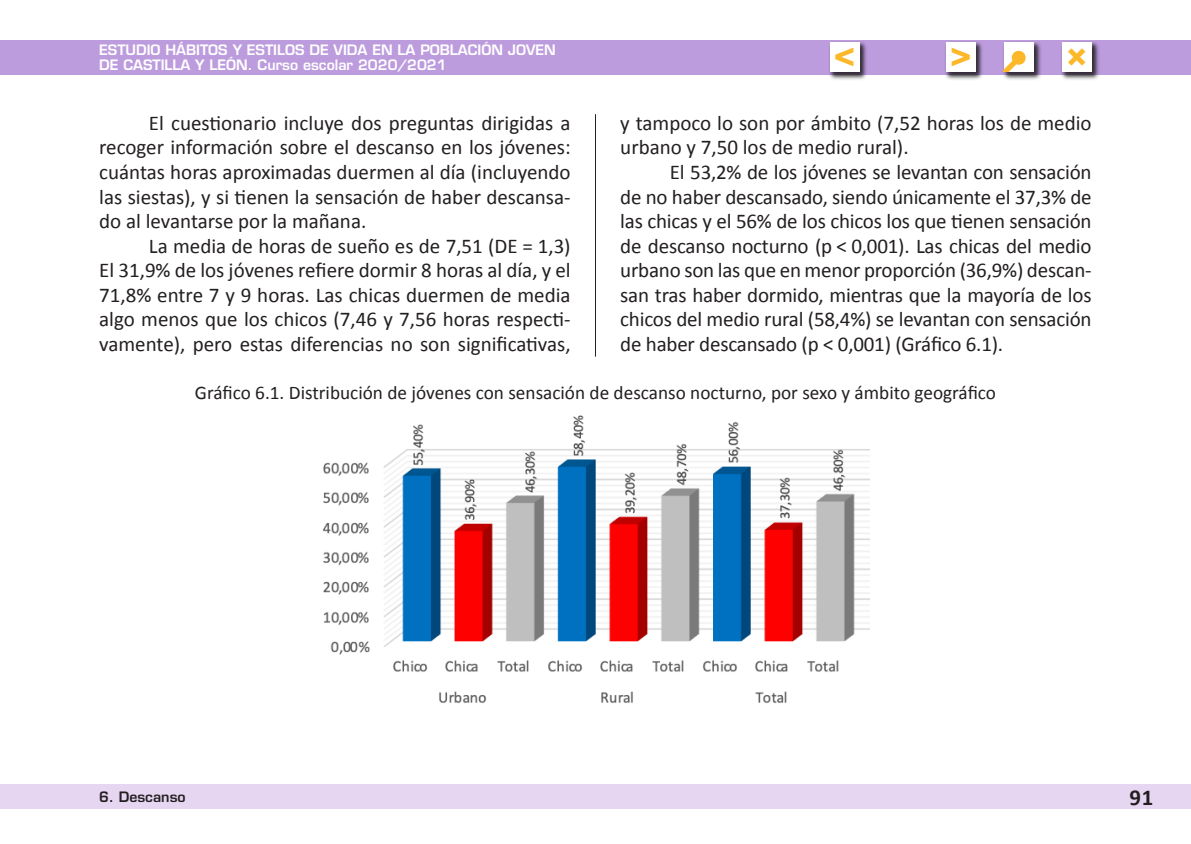
<style>
.page{position:relative;width:1191px;height:844px;background:#fff}
.page>*{position:absolute;margin:0;border:0;box-sizing:border-box;transform-origin:0 0}
.t1{font:35.7px "Eurostile LT Std Bold Ex 2";color:#fcb828}
.t2{font:700 22.75px "Calibri";color:#231f20}
.Texto{font:21px/24.5px "Calibri";color:#231f20;text-align:justify}
.TextoN{font:21px/24.5px "Calibri";letter-spacing:-.01em;color:#231f20;text-align:justify}
.TituloGrafico{font:19.25px "Calibri";color:#231f20}
.t3{font:600 14px/15.4px "Eurostile LT Std";color:#fff}
.t4{font:600 14px "Eurostile LT Std";color:#231f20}
.s1{font-size:30.97px;color:#13bab3}
</style>
<div class="page">
<div style="left:0;top:784px;width:1191px;height:25px;background:#e7d6f2"></div>
<div style="left:0;top:40px;width:1191px;height:34px;background:#bd9cde"></div>
<div style="left:827px;top:40px;width:41px;height:41px;background:#231f20;opacity:.75"></div>
<div style="left:829px;top:42px;width:30px;height:30px;background:#fff"></div>
<div style="left:944px;top:40px;width:40px;height:41px;background:#231f20;opacity:.75"></div>
<div style="left:945px;top:42px;width:30px;height:30px;background:#fff"></div>
<div style="left:1060px;top:40px;width:40px;height:41px;background:#231f20;opacity:.75"></div>
<div style="left:1062px;top:42px;width:29px;height:30px;background:#fff"></div>
<div style="left:1002px;top:40px;width:40px;height:41px;background:#231f20;opacity:.75"></div>
<div style="left:1004px;top:42px;width:29px;height:30px;background:#fff"></div>
<hr style="left:595px;top:114px;width:1px;height:242px;background:#231f20">
<img style="left:322px;top:415px;width:548px;height:288px">
<svg style="left:1002px;top:48px;width:26px;height:27px"></svg>
<p class="t3" style="left:99px;top:42px;width:458px">ESTUDIO HÁBITOS Y ESTILOS DE VIDA EN LA POBLACIÓN JOVEN<br>DE CASTILLA Y LEÓN. Curso escolar 2020/2021</p>
<h1 class="t1" style="left:834px;top:28px;width:23px">&lt;</h1>
<h1 class="t1" style="left:950px;top:28px;width:23px">&gt;</h1>
<h1 class="t1" style="left:1066px;top:28px;width:23px">×<span class="s1">i</span></h1>
<p class="Texto" style="left:620px;top:110px;width:473px">y tampoco lo son por ámbito (7,52 horas los de medio urbano y 7,50 los de medio rural).</p>
<p class="TextoN" style="left:620px;top:159px;width:473px;text-indent:50px">El 53,2% de los jóvenes se levantan con sensación de no haber descansado, siendo únicamente el 37,3% de las chicas y el 56% de los chicos los que tienen sensación de descanso nocturno (p &lt; 0,001). Las chicas del medio urbano son las que en menor proporción (36,9%) descan&shy;san tras haber dormido, mientras que la mayoría de los chicos del medio rural (58,4%) se levantan con sensación de haber descansado (p &lt; 0,001) (Gráfico 6.1).</p>
<p class="TituloGrafico" style="left:195px;top:381px;width:802px">Gráfico 6.1. Distribución de jóvenes con sensación de descanso nocturno, por sexo y ámbito geográfico</p>
<p class="Texto" style="left:99px;top:110px;width:473px;text-indent:50px">El cuestionario incluye dos preguntas dirigidas a recoger información sobre el descanso en los jóvenes: cuántas horas aproximadas duermen al día (incluyendo las siestas), y si tienen la sensación de haber descansa&shy;do al levantarse por la mañana.</p>
<p class="Texto" style="left:99px;top:232px;width:473px;text-indent:50px">La media de horas de sueño es de 7,51 (DE = 1,3)<br>El 31,9% de los jóvenes refiere dormir 8 horas al día, y el 71,8% entre 7 y 9 horas. Las chicas duermen de media algo menos que los chicos (7,46 y 7,56 horas respecti&shy;vamente), pero estas diferencias no son significativas,</p>
<p class="t4" style="left:99px;top:788px;width:88px">6. Descanso</p>
<p class="t2" style="left:1129px;top:783px;width:25px">91</p>
</div>
